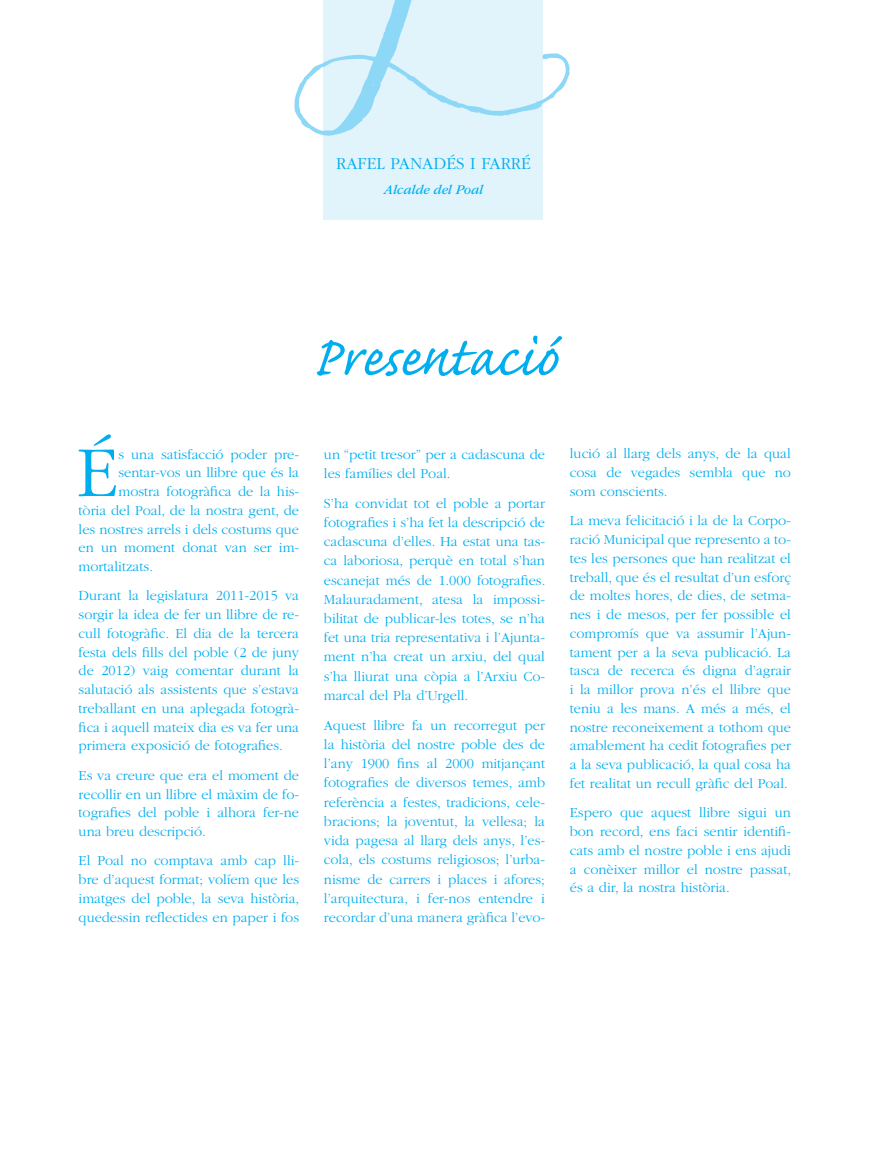
<style>
.page{position:relative;width:869px;height:1152px;background:#fff}
.page>*{position:absolute;margin:0;border:0;box-sizing:border-box;transform-origin:0 0}
.t1{font:300 74.62px "ITC Garamond Std";color:#00aeef}
.t2{font:71.25px "Caflisch Script Web Pro";letter-spacing:-.005em;color:#00aeef}
.t3{font:300 17.5px "ITC Garamond Std";color:#00aeef}
.t4{font:300 14.38px/18.8px "ITC Garamond Std";color:#00aeef;text-align:justify}
.t5{font:italic 13.75px "ITC Garamond Std";color:#00aeef}
</style>
<div class="page">
<div style="left:323px;top:0;width:219px;height:220px;background:#e1f4fc"></div>
<svg style="left:294px;top:0;width:275px;height:136px"></svg>
<hr style="left:0;top:0;width:1px;height:1152px;background:#40c7f4">
<p class="t3" style="left:336px;top:154px;width:196px">RAFEL PANADÉS I FARRÉ</p>
<p class="t5" style="left:384px;top:182px;width:101px">Alcalde del Poal</p>
<h2 class="t2" style="left:311px;top:320px;width:247px">Presentació</h2>
<h1 class="t1" style="left:77px;top:432px;width:43px">É</h1>
<p class="t4" style="left:118px;top:445px;width:182px">s una satisfacció poder pre-</p>
<p class="t4" style="left:118px;top:463px;width:182px">sentar-vos un llibre que és la</p>
<p class="t4" style="left:118px;top:482px;width:182px">mostra fotogràfica de la his-</p>
<p class="t4" style="left:79px;top:501px;width:222px">tòria del Poal, de la nostra gent, de</p>
<p class="t4" style="left:79px;top:520px;width:222px">les nostres arrels i dels costums que</p>
<p class="t4" style="left:79px;top:538px;width:222px">en un moment donat van ser im-</p>
<p class="t4" style="left:79px;top:557px;width:76px">mortalitzats.</p>
<p class="t4" style="left:79px;top:586px;width:222px">Durant la legislatura 2011-2015 va sorgir la idea de fer un llibre de re&shy;cull fotogràfic. El dia de la tercera festa dels fills del poble (2 de juny de 2012) vaig comentar durant la salutació als assistents que s’estava treballant en una aplegada fotogrà&shy;fica i aquell mateix dia es va fer una primera exposició de fotografies.</p>
<p class="t4" style="left:79px;top:766px;width:222px">Es va creure que era el moment de recollir en un llibre el màxim de fo&shy;tografies del poble i alhora fer-ne una breu descripció.</p>
<p class="t4" style="left:79px;top:851px;width:222px">El Poal no comptava amb cap lli&shy;bre d’aquest format; volíem que les imatges del poble, la seva història, quedessin reflectides en paper i fos</p>
<p class="t4" style="left:324px;top:444px;width:222px;line-height:19.2px">un “petit tresor” per a cadascuna de les famílies del Poal.</p>
<p class="t4" style="left:324px;top:493px;width:223px;line-height:19.2px">S’ha convidat tot el poble a portar fotografies i s’ha fet la descripció de cadascuna d’elles. Ha estat una tas&shy;ca laboriosa, perquè en total s’han escanejat més de 1.000 fotografies.<br>Malauradament, atesa la impossi&shy;bilitat de publicar-les totes, se n’ha fet una tria representativa i l’Ajunta&shy;ment n’ha creat un arxiu, del qual s’ha lliurat una còpia a l’Arxiu Co&shy;marcal del Pla d’Urgell.</p>
<p class="t4" style="left:324px;top:716px;width:222px;line-height:19.2px">Aquest llibre fa un recorregut per la història del nostre poble des de l’any 1900 fins al 2000 mitjançant fotografies de diversos temes, amb referència a festes, tradicions, cele&shy;bracions; la joventut, la vellesa; la vida pagesa al llarg dels anys, l’es&shy;cola, els costums religiosos; l’urba&shy;nisme de carrers i places i afores; l’arquitectura, i fer-nos entendre i recordar d’una manera gràfica l’evo-</p>
<p class="t4" style="left:569px;top:445px;width:222px">lució al llarg dels anys, de la qual cosa de vegades sembla que no som conscients.</p>
<p class="t4" style="left:569px;top:511px;width:222px">La meva felicitació i la de la Corpo&shy;ració Municipal que represento a to&shy;tes les persones que han realitzat el treball, que és el resultat d’un esforç de moltes hores, de dies, de setma&shy;nes i de mesos, per fer possible el compromís que va assumir l’Ajun&shy;tament per a la seva publicació. La tasca de recerca és digna d’agrair i la millor prova n’és el llibre que teniu a les mans. A més a més, el nostre reconeixement a tothom que amablement ha cedit fotografies per a la seva publicació, la qual cosa ha fet realitat un recull gràfic del Poal.</p>
<p class="t4" style="left:569px;top:803px;width:223px">Espero que aquest llibre sigui un bon record, ens faci sentir identifi&shy;cats amb el nostre poble i ens ajudi a conèixer millor el nostre passat, és a dir, la nostra història.</p>
</div>
